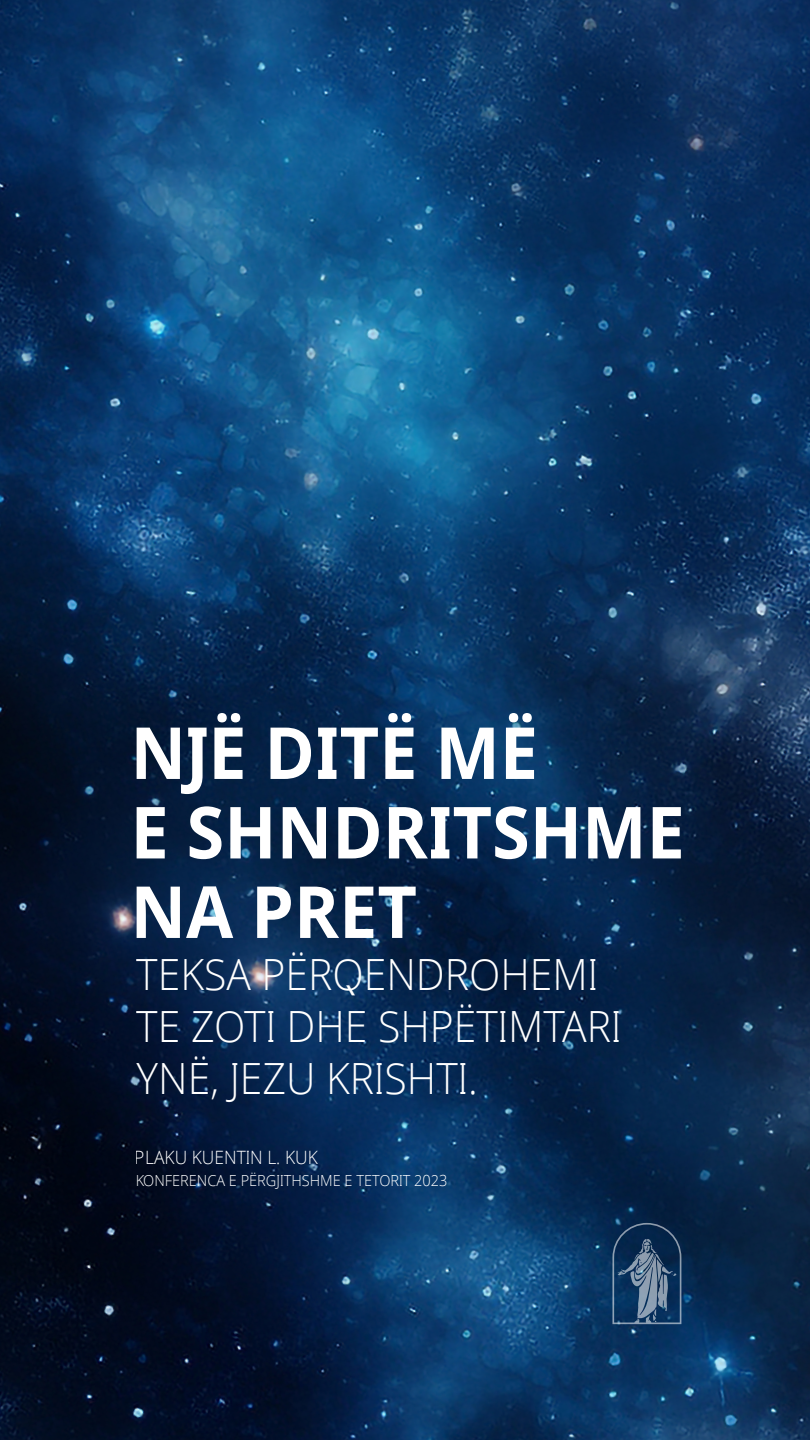
<style>
.page{position:relative;width:810px;height:1440px;background:#fff}
.page>*{position:absolute;margin:0;border:0;box-sizing:border-box;transform-origin:0 0}
.t1{font:700 71.93px/79.5px "Dots Solidlds Lat";color:#fff;scale:.95 1}
.t2{font:300 43.05px/52.1px "Dots Solidlds Lat";color:#fff;scale:.95 1}
.t3{font:300 18.38px "Dots Solidlds Lat";color:#fff;scale:.95 1}
.t4{font:300 15.3px "Dots Solidlds Lat";color:#fff;scale:.95 1}
</style>
<div class="page">
<img style="left:0;top:0;width:810px;height:1440px">
<svg style="left:612px;top:1223px;width:69px;height:101px;background:#2e4d6e"></svg>
<h1 class="t1" style="left:130px;top:714px;width:585px">NJË DITË MË<br>E SHNDRITSHME<br>NA PRET</h1>
<p class="t2" style="left:136px;top:948px;width:512px">TEKSA PËRQENDROHEMI<br>TE ZOTI DHE SHPËTIMTARI<br>YNË, JEZU KRISHTI.</p>
<p class="t3" style="left:135px;top:1144px;width:194px">PLAKU KUENTIN L. KUK</p>
<p class="t4" style="left:135px;top:1169px;width:330px">KONFERENCA E PËRGJITHSHME E TETORIT 2023</p>
</div>
